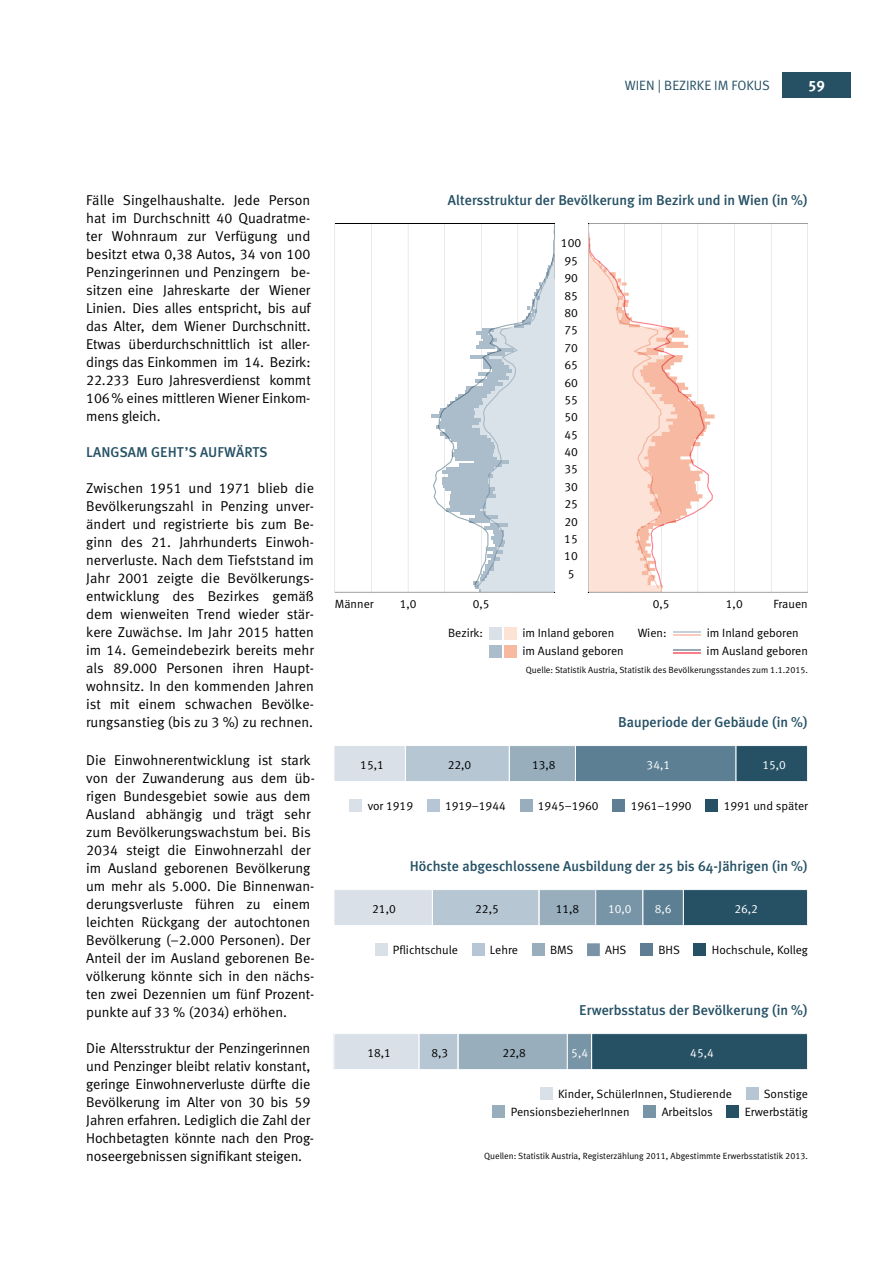
<style>
.page{position:relative;width:893px;height:1263px;background:#fff}
.page>*{position:absolute;margin:0;border:0;box-sizing:border-box;transform-origin:0 0}
.t1{font:15px "Meta Bold LF";color:#fff}
.t2{font:14.25px/18px "Meta Normal LF";color:#000;text-align:justify}
.t3{font:500 14.25px "Meta Plus";color:#265165}
.t4{font:13.5px "Meta Normal LF";color:#265165}
.t5{font:12px/17.4px "Meta Normal LF";color:#000}
.t6{font:12px "Meta Normal LF";color:#fff}
.t7{font:11.85px "Meta Normal LF";color:#000}
.t8{font:9px "Meta Normal LF";color:#000}
</style>
<div class="page">
<div style="left:489px;top:627px;width:13px;height:12px;background:#dae1e9"></div>
<div style="left:504px;top:627px;width:13px;height:12px;background:#fde2d6"></div>
<svg style="left:674px;top:631px;width:27px;height:1px"></svg>
<hr style="left:674px;top:634px;width:27px;height:2px;background:#facbbd">
<div style="left:489px;top:645px;width:13px;height:12px;background:#abbccb"></div>
<div style="left:504px;top:645px;width:13px;height:12px;background:#f7b9a0"></div>
<svg style="left:674px;top:649px;width:27px;height:1px"></svg>
<hr style="left:674px;top:652px;width:27px;height:2px;background:#fb7f8b">
<svg style="left:371px;top:224px;width:1px;height:368px"></svg>
<svg style="left:408px;top:224px;width:1px;height:368px"></svg>
<hr style="left:432px;top:415px;width:42px;height:3px;background:#abbdcb">
<hr style="left:335px;top:592px;width:219px;height:1px;background:#000">
<svg style="left:433px;top:223px;width:123px;height:370px"></svg>
<hr style="left:335px;top:223px;width:219px;height:1px;background:#000">
<svg style="left:587px;top:223px;width:221px;height:370px"></svg>
<div style="left:540px;top:1087px;width:13px;height:13px;background:#d9e0e8"></div>
<div style="left:746px;top:1087px;width:12px;height:13px;background:#b7c6d3"></div>
<div style="left:492px;top:1105px;width:13px;height:13px;background:#99aebd"></div>
<div style="left:643px;top:1105px;width:13px;height:13px;background:#7894a7"></div>
<div style="left:726px;top:1105px;width:13px;height:13px;background:#265165"></div>
<div style="left:334px;top:1033px;width:85px;height:36px;background:#d9e0e8"></div>
<div style="left:419px;top:1033px;width:39px;height:36px;background:#b7c6d3"></div>
<div style="left:458px;top:1033px;width:109px;height:36px;background:#98aebd"></div>
<div style="left:334px;top:1033px;width:85px;height:37px;border:1px solid #fff"></div>
<div style="left:419px;top:1033px;width:39px;height:37px;border:1px solid #fff"></div>
<div style="left:458px;top:1033px;width:110px;height:37px;border:1px solid #fff"></div>
<div style="left:567px;top:1033px;width:25px;height:36px;background:#7894a7"></div>
<div style="left:567px;top:1033px;width:25px;height:37px;border:1px solid #fff"></div>
<div style="left:592px;top:1033px;width:216px;height:36px;background:#265165"></div>
<div style="left:591px;top:1033px;width:217px;height:37px;border:1px solid #fff"></div>
<div style="left:375px;top:943px;width:12px;height:13px;background:#d9e0e8"></div>
<div style="left:472px;top:943px;width:12px;height:13px;background:#b7c6d4"></div>
<div style="left:532px;top:943px;width:12px;height:13px;background:#99aebd"></div>
<div style="left:640px;top:943px;width:13px;height:13px;background:#5f7e93"></div>
<div style="left:694px;top:943px;width:12px;height:13px;background:#265164"></div>
<div style="left:334px;top:889px;width:98px;height:36px;background:#d9e0e8"></div>
<div style="left:432px;top:889px;width:107px;height:36px;background:#b7c6d3"></div>
<div style="left:539px;top:889px;width:57px;height:36px;background:#98aebd"></div>
<div style="left:333px;top:889px;width:100px;height:37px;border:1px solid #fff"></div>
<div style="left:432px;top:889px;width:107px;height:37px;border:1px solid #fff"></div>
<div style="left:539px;top:889px;width:57px;height:37px;border:1px solid #fff"></div>
<div style="left:596px;top:889px;width:47px;height:36px;background:#7894a7"></div>
<div style="left:595px;top:889px;width:48px;height:37px;border:1px solid #fff"></div>
<div style="left:643px;top:889px;width:40px;height:36px;background:#5d7f93"></div>
<div style="left:643px;top:889px;width:41px;height:37px;border:1px solid #fff"></div>
<div style="left:683px;top:889px;width:124px;height:36px;background:#265165"></div>
<div style="left:683px;top:889px;width:125px;height:37px;border:1px solid #fff"></div>
<svg style="left:587px;top:943px;width:13px;height:13px"></svg>
<div style="left:350px;top:799px;width:12px;height:13px;background:#d9e0e8"></div>
<div style="left:427px;top:799px;width:13px;height:13px;background:#b7c6d4"></div>
<div style="left:520px;top:799px;width:12px;height:13px;background:#99aebd"></div>
<div style="left:613px;top:799px;width:12px;height:13px;background:#5f7e93"></div>
<div style="left:705px;top:799px;width:13px;height:13px;background:#265164"></div>
<div style="left:334px;top:745px;width:71px;height:36px;background:#d9e0e8"></div>
<div style="left:405px;top:745px;width:104px;height:36px;background:#b7c6d3"></div>
<div style="left:509px;top:745px;width:66px;height:36px;background:#98aebd"></div>
<div style="left:334px;top:745px;width:72px;height:37px;border:1px solid #fff"></div>
<div style="left:405px;top:745px;width:105px;height:37px;border:1px solid #fff"></div>
<div style="left:509px;top:745px;width:67px;height:37px;border:1px solid #fff"></div>
<div style="left:575px;top:745px;width:161px;height:36px;background:#5d7f93"></div>
<div style="left:575px;top:745px;width:161px;height:37px;border:1px solid #fff"></div>
<div style="left:736px;top:745px;width:71px;height:36px;background:#265165"></div>
<div style="left:736px;top:745px;width:72px;height:37px;border:1px solid #fff"></div>
<div style="left:782px;top:72px;width:68px;height:26px;background:#265165"></div>
<p class="t4" style="left:625px;top:78px;width:147px">WIEN | BEZIRKE IM FOKUS</p>
<p class="t1" style="left:808px;top:77px;width:18px">59</p>
<p class="t2" style="left:86px;top:191px;width:226px">Fälle Singelhaushalte. Jede Person hat im Durchschnitt 40 Quadratme&shy;ter Wohnraum zur Verfügung und besitzt etwa 0,38 Autos, 34 von 100<br>Penzingerinnen und Penzingern be&shy;sitzen eine Jahreskarte der Wiener Linien. Dies alles entspricht, bis auf das Alter, dem Wiener Durchschnitt.<br>Etwas überdurchschnittlich ist aller&shy;dings das Einkommen im 14. Bezirk:<br>22.233 Euro Jahresverdienst kommt 106% eines mittleren Wiener Einkom&shy;mens gleich.</p>
<p class="t3" style="left:86px;top:444px;width:183px">LANGSAM GEHT’S AUFWÄRTS</p>
<p class="t2" style="left:86px;top:479px;width:229px">Zwischen 1951 und 1971 blieb die Bevölkerungszahl in Penzing unver&shy;ändert und registrierte bis zum Be&shy;ginn des 21. Jahrhunderts Einwoh&shy;nerverluste. Nach dem Tiefststand im Jahr 2001 zeigte die Bevölkerungs&shy;entwicklung des Bezirkes gemäß dem wi enweiten Trend wieder stär&shy;kere Zuwächse. Im Jahr 2015 hatten im 14. Gemeindebezirk bereits mehr als 89.000 Personen ihren Haupt - wohnsitz. In den kommenden Jahren ist mit einem schwachen Bevölke&shy;rungsanstieg (bis zu 3 %) zu rechnen.</p>
<p class="t2" style="left:86px;top:751px;width:229px;text-align:left">Die Einwohnerentwicklung ist stark von der Zuwanderung aus dem üb&shy;rigen Bundesgebiet sowie aus dem Ausland abhängig und trägt sehr zum Bevölkerungswachstum bei. Bis 2034 steigt die Einwohnerzahl der im Ausland geborenen Bevölkerung um mehr als 5.000. Die Binnenwan&shy;derungsverluste führen zu einem leichten Rückgang der autochtonen Bevölkerung (–2.000 Personen). Der Anteil der im Ausland geborenen Be&shy;völkerung könnte sich in den nächs&shy;ten zwei Dezennien um fünf Prozent&shy;punkte auf 33 % (2034) erhöhen.</p>
<p class="t2" style="left:86px;top:1039px;width:229px;text-align:left">Die Altersstruktur der Penzingerinnen und Penzinger bleibt relativ konstant, geringe Einwohnerverluste dürfte die Bevölkerung im Alter von 30 bis 59<br>Jahren erfahren. Lediglich die Zahl der Hochbetagten könnte nach den Prog&shy;noseergebnissen signifikant steigen.</p>
<p class="t3" style="left:448px;top:192px;width:362px">Altersstruktur der Bevölkerung im Bezirk und in Wien (in %)</p>
<p class="t5" style="left:561px;top:234px;width:22px">100<br>95<br>90<br>85<br>80<br>75<br>70<br>65<br>60<br>55<br>50<br>45<br>40<br>35<br>30<br>25<br>20<br>15<br>10<br>5</p>
<p class="t7" style="left:335px;top:597px;width:40px">Männer</p>
<p class="t7" style="left:400px;top:597px;width:18px">1,0</p>
<p class="t7" style="left:473px;top:597px;width:18px">0,5</p>
<p class="t7" style="left:653px;top:597px;width:18px">0,5</p>
<p class="t7" style="left:726px;top:597px;width:18px">1,0</p>
<p class="t7" style="left:773px;top:597px;width:36px">Frauen</p>
<p class="t5" style="left:448px;top:624px;width:36px">Bezirk:</p>
<p class="t5" style="left:522px;top:624px;width:93px">im Inland geboren</p>
<p class="t5" style="left:638px;top:624px;width:30px">Wien:</p>
<p class="t5" style="left:707px;top:624px;width:93px">im Inland geboren</p>
<p class="t5" style="left:522px;top:642px;width:103px">im Ausland geboren</p>
<p class="t5" style="left:707px;top:642px;width:103px">im Ausland geboren</p>
<p class="t8" style="left:526px;top:665px;width:284px">Quelle: Statistik Austria, Statistik des Bevölkerungsstandes zum 1.1.2015.</p>
<p class="t3" style="left:618px;top:714px;width:191px">Bauperiode der Gebäude (in %)</p>
<p class="t5" style="left:360px;top:756px;width:25px">15,1</p>
<p class="t5" style="left:448px;top:756px;width:25px">22,0</p>
<p class="t5" style="left:532px;top:756px;width:25px">13,8</p>
<p class="t6" style="left:647px;top:758px;width:25px">34,1</p>
<p class="t6" style="left:762px;top:758px;width:25px">15,0</p>
<p class="t5" style="left:368px;top:797px;width:47px">vor 1919</p>
<p class="t5" style="left:445px;top:797px;width:62px">1919–1944</p>
<p class="t5" style="left:538px;top:797px;width:62px">1945–1960</p>
<p class="t5" style="left:631px;top:797px;width:62px">1961–1990</p>
<p class="t5" style="left:724px;top:797px;width:86px">1991 und später</p>
<p class="t3" style="left:410px;top:858px;width:400px">Höchste abgeschlossene Ausbildung der 25 bis 64-Jährigen (in %)</p>
<p class="t5" style="left:372px;top:900px;width:25px">21,0</p>
<p class="t5" style="left:475px;top:900px;width:25px">22,5</p>
<p class="t5" style="left:556px;top:900px;width:25px">11,8</p>
<p class="t6" style="left:608px;top:902px;width:25px">10,0</p>
<p class="t6" style="left:655px;top:902px;width:18px">8,6</p>
<p class="t6" style="left:734px;top:902px;width:25px">26,2</p>
<p class="t5" style="left:393px;top:941px;width:66px">Pflichtschule</p>
<p class="t5" style="left:490px;top:941px;width:29px">Lehre</p>
<p class="t5" style="left:550px;top:941px;width:25px">BMS</p>
<p class="t5" style="left:605px;top:941px;width:23px">AHS</p>
<p class="t5" style="left:658px;top:941px;width:23px">BHS</p>
<p class="t5" style="left:712px;top:941px;width:98px">Hochschule, Kolleg</p>
<p class="t3" style="left:579px;top:1002px;width:230px">Erwerbsstatus der Bevölkerung (in %)</p>
<p class="t5" style="left:367px;top:1044px;width:25px">18,1</p>
<p class="t5" style="left:431px;top:1044px;width:18px">8,3</p>
<p class="t5" style="left:502px;top:1044px;width:25px">22,8</p>
<p class="t6" style="left:571px;top:1046px;width:18px">5,4</p>
<p class="t6" style="left:690px;top:1046px;width:25px">45,4</p>
<p class="t5" style="left:558px;top:1085px;width:175px">Kinder, SchülerInnen, Studierende</p>
<p class="t5" style="left:764px;top:1085px;width:46px">Sonstige</p>
<p class="t5" style="left:511px;top:1103px;width:120px">PensionsbezieherInnen</p>
<p class="t5" style="left:662px;top:1103px;width:53px">Arbeitslos</p>
<p class="t5" style="left:745px;top:1103px;width:65px">Erwerbstätig</p>
<p class="t8" style="left:484px;top:1151px;width:325px">Quellen: Statistik Austria, Registerzählung 2011, Abgestimmte Erwerbsstatistik 2013.</p>
</div>
